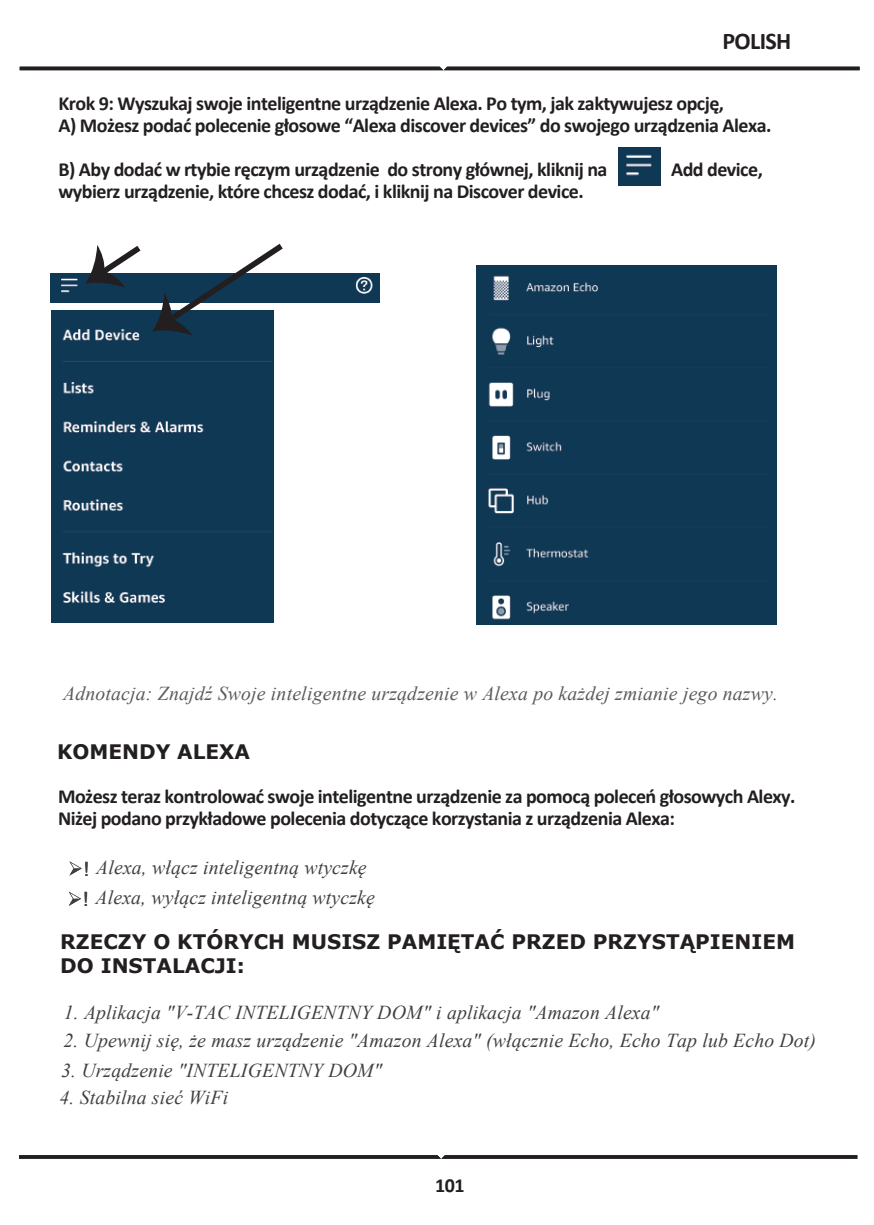
<style>
.page{position:relative;width:874px;height:1225px;background:#fff}
.page>*{position:absolute;margin:0;border:0;box-sizing:border-box;transform-origin:0 0}
.t1{font:700 24px "Calibri";letter-spacing:-.025em;color:#231f20}
.t2{font:700 20px/22px "Calibri";letter-spacing:-.025em;color:#231f20}
.t3{font:700 20px/24px "Verdana";color:#231f20}
.t4{font:italic 19.6px "Times New Roman";letter-spacing:.01em;color:#414040}
.t5{font:italic 19.6px "Times New Roman";letter-spacing:.01em;color:#5a5a5a}
.t6{font:19.6px "Arial";color:#414040}
.s1{font-family:"Arial";font-style:normal}
</style>
<div class="page">
<hr style="left:20px;top:67px;width:839px;height:3px;background:#231f20">
<hr style="left:19px;top:1155px;width:837px;height:3px;background:#231f20">
<img style="left:50px;top:274px;width:329px;height:28px">
<img style="left:51px;top:310px;width:222px;height:313px">
<svg style="left:85px;top:243px;width:204px;height:93px"></svg>
<div style="left:476px;top:266px;width:299px;height:358px;background:#0e3854"></div>
<img style="left:618px;top:147px;width:42px;height:39px">
<svg style="left:69px;top:861px;width:13px;height:14px"></svg>
<svg style="left:69px;top:891px;width:12px;height:15px"></svg>
<p class="t1" style="left:722px;top:24px;width:70px">POLISH</p>
<p class="t2" style="left:58px;top:92px;width:714px">Krok 9: Wyszukaj swoje inteligentne urządzenie Alexa. Po tym, jak zaktywujesz opcję,<br>A) Możesz podać polecenie głosowe “Alexa discover devices” do swojego urządzenia Alexa.</p>
<p class="t2" style="left:58px;top:158px;width:550px">B) Aby dodać w rtybie ręczym urządzenie do strony głównej, kliknij na</p>
<p class="t2" style="left:670px;top:158px;width:93px">Add device,</p>
<p class="t2" style="left:58px;top:180px;width:526px">wybierz urządzenie, które chcesz dodać, i kliknij na Discover device.</p>
<p class="t5" style="left:63px;top:680px;width:716px">Adnotacja: Znajdź Swoje inteligentne urządzenie w Alexa po każdej zmianie jego nazwy.</p>
<p class="t3" style="left:57px;top:739px;width:194px">KOMENDY ALEXA</p>
<p class="t2" style="left:58px;top:784px;width:738px">Możesz teraz kontrolować swoje inteligentne urządzenie za pomocą poleceń głosowych Alexy.<br>Niżej podano przykładowe polecenia dotyczące korzystania z urządzenia Alexa:</p>
<p class="t4" style="left:96px;top:853px;width:272px">Alexa, włącz inteligentną wtyczkę</p>
<p class="t6" style="left:84px;top:855px;width:7px">!</p>
<p class="t4" style="left:83px;top:884px;width:293px"><span class="s1">!</span> Alexa, wyłącz inteligentną wtyczkę</p>
<p class="t3" style="left:60px;top:929px;width:735px">RZECZY O KTÓRYCH MUSISZ PAMIĘTAĆ PRZED PRZYSTĄPIENIEM<br>DO INSTALACJI:</p>
<p class="t4" style="left:64px;top:999px;width:596px">1. Aplikacja "V-TAC INTELIGENTNY DOM" i aplikacja "Amazon Alexa"</p>
<p class="t4" style="left:61px;top:1056px;width:322px">3. Urządzenie "INTELIGENTNY DOM"</p>
<p class="t4" style="left:63px;top:1027px;width:753px">2. Upewnij się, że masz urządzenie "Amazon Alexa" (włącznie Echo, Echo Tap lub Echo Dot)</p>
<p class="t4" style="left:59px;top:1083px;width:170px">4. Stabilna sieć WiFi</p>
<p class="t2" style="left:435px;top:1173px;width:31px">101</p>
</div>
